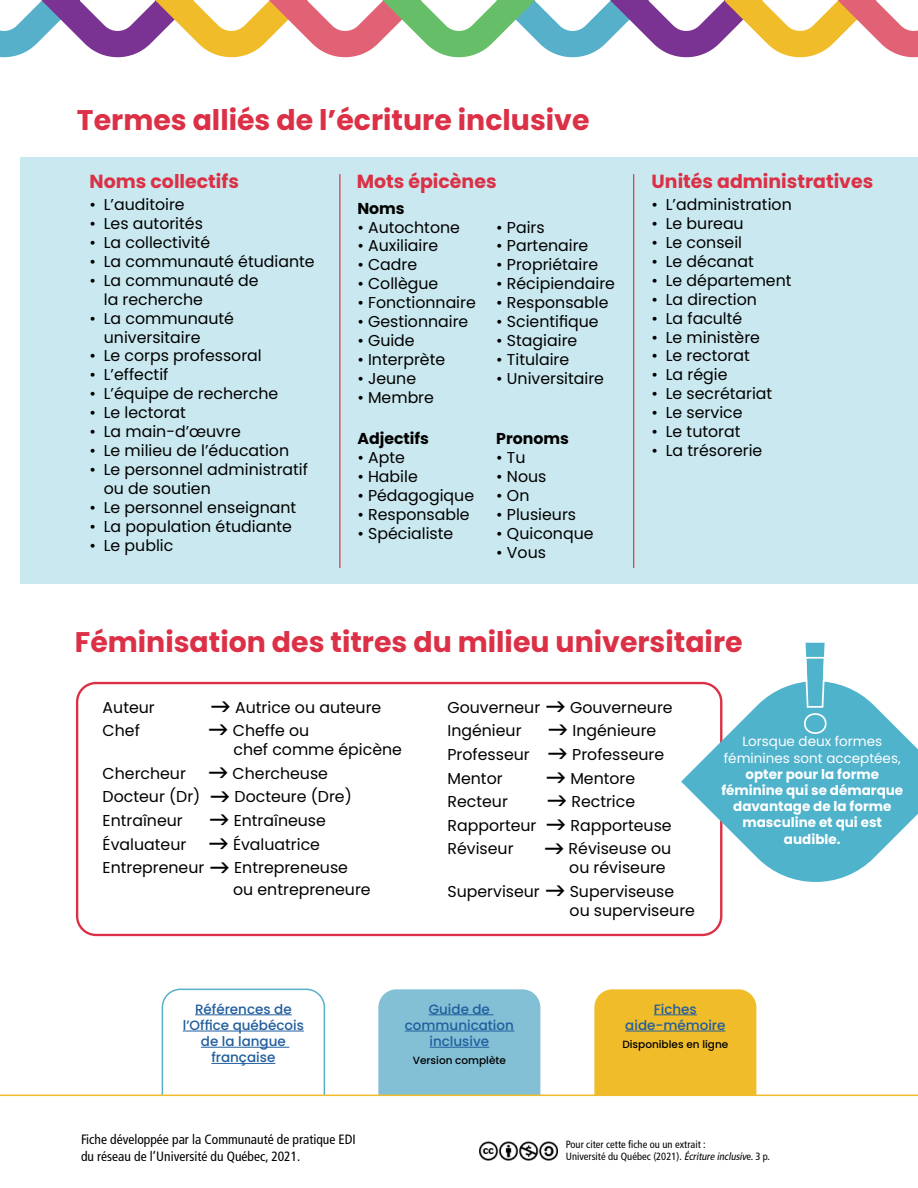
<style>
.page{position:relative;width:918px;height:1188px;background:#fff}
.page>*{position:absolute;margin:0;border:0;box-sizing:border-box;transform-origin:0 0}
.t1{font:700 28.35px "Poppins";color:#db3045}
.t2{font:700 18.9px "Poppins";color:#db3045}
.t3{font:15.75px/18.9px "Poppins";color:#000}
.t4{font:700 15.75px "Poppins";color:#000}
.t5{font:500 13.5px/16.2px "Poppins";color:#215e9e;text-align:center}
.t6{font:700 13.5px/16.2px "Poppins";color:#fff;text-align:center}
.t7{font:condensed 13.5px/16.5px "Frutiger LT Std";color:#000}
.t8{font:13.5px/16.2px "Poppins";color:#fff;text-align:center}
.t9{font:condensed 10.5px/12px "Frutiger LT Std";color:#000}
.t10{font:500 10.5px "Poppins";color:#000}
.s1{font-style:italic}
</style>
<div class="page">
<svg style="left:0;top:0;width:918px;height:58px"></svg>
<div style="left:20px;top:157px;width:898px;height:427px;background:#cae8ef"></div>
<div style="left:76px;top:682px;width:646px;height:254px;border:2px solid #db3045;border-radius:19px"></div>
<svg style="left:681px;top:681px;width:237px;height:209px;fill:#4fb3cc"></svg>
<svg style="left:803px;top:643px;width:24px;height:92px"></svg>
<hr style="left:339px;top:174px;width:1px;height:394px;background:#db3045">
<hr style="left:633px;top:174px;width:1px;height:394px;background:#db3045">
<div style="left:594px;top:989px;width:162px;height:136px;background:#f1bc29;border-radius:18px"></div>
<hr style="left:654px;top:1014px;width:43px;height:1px;background:#215e9e">
<hr style="left:625px;top:1031px;width:100px;height:1px;background:#215e9e">
<div style="left:378px;top:989px;width:162px;height:136px;background:#83c0d5;border-radius:18px"></div>
<div style="left:162px;top:989px;width:163px;height:137px;border:2px solid #56b0ca;border-radius:18px"></div>
<div style="left:0;top:1095px;width:918px;height:93px;background:#fff"></div>
<hr style="left:0;top:1095px;width:918px;height:1px;background:#f1bc29">
<hr style="left:195px;top:1014px;width:97px;height:1px;background:#215e9e">
<hr style="left:183px;top:1031px;width:121px;height:1px;background:#215e9e">
<hr style="left:201px;top:1047px;width:88px;height:1px;background:#215e9e">
<hr style="left:211px;top:1063px;width:64px;height:1px;background:#215e9e">
<hr style="left:429px;top:1014px;width:65px;height:1px;background:#215e9e">
<hr style="left:405px;top:1031px;width:109px;height:1px;background:#215e9e">
<hr style="left:430px;top:1047px;width:59px;height:1px;background:#215e9e">
<img style="left:480px;top:1142px;width:77px;height:18px">
<h1 class="t1" style="left:77px;top:104px;width:514px">Termes alliés de l’écriture inclusive</h1>
<p class="t2" style="left:90px;top:170px;width:151px">Noms collectifs</p>
<p class="t3" style="left:90px;top:195px;width:97px">• L’auditoire</p>
<p class="t3" style="left:90px;top:214px;width:115px">• Les autorités</p>
<p class="t3" style="left:90px;top:233px;width:122px">• La collectivité</p>
<p class="t3" style="left:90px;top:252px;width:227px">• La communauté étudiante</p>
<p class="t3" style="left:104px;top:271px;width:156px;text-indent:-14px">• La communauté de la recherche</p>
<p class="t3" style="left:104px;top:309px;width:132px;text-indent:-14px">• La communauté universitaire</p>
<p class="t3" style="left:90px;top:347px;width:174px">• Le corps professoral</p>
<p class="t3" style="left:90px;top:365px;width:80px">• L’effectif</p>
<p class="t3" style="left:90px;top:384px;width:190px">• L’équipe de recherche</p>
<p class="t3" style="left:90px;top:403px;width:98px">• Le lectorat</p>
<p class="t3" style="left:90px;top:422px;width:153px">• La main-d’œuvre</p>
<p class="t3" style="left:90px;top:441px;width:201px">• Le milieu de l’éducation</p>
<p class="t3" style="left:104px;top:460px;width:206px;text-indent:-14px">• Le personnel administratif ou de soutien</p>
<p class="t3" style="left:90px;top:498px;width:208px">• Le personnel enseignant</p>
<p class="t3" style="left:90px;top:517px;width:204px">• La population étudiante</p>
<p class="t3" style="left:90px;top:536px;width:85px">• Le public</p>
<p class="t2" style="left:357px;top:170px;width:141px">Mots épicènes</p>
<p class="t4" style="left:357px;top:199px;width:49px">Noms</p>
<p class="t3" style="left:357px;top:218px;width:104px">• Autochtone</p>
<p class="t3" style="left:357px;top:237px;width:82px">• Auxiliaire</p>
<p class="t3" style="left:357px;top:255px;width:61px">• Cadre</p>
<p class="t3" style="left:357px;top:274px;width:83px">• Collègue</p>
<p class="t3" style="left:357px;top:293px;width:120px">• Fonctionnaire</p>
<p class="t3" style="left:357px;top:312px;width:113px">• Gestionnaire</p>
<p class="t3" style="left:357px;top:331px;width:59px">• Guide</p>
<p class="t3" style="left:357px;top:350px;width:89px">• Interprète</p>
<p class="t3" style="left:357px;top:369px;width:60px">• Jeune</p>
<p class="t3" style="left:357px;top:388px;width:78px">• Membre</p>
<p class="t3" style="left:496px;top:218px;width:50px">• Pairs</p>
<p class="t3" style="left:496px;top:237px;width:94px">• Partenaire</p>
<p class="t3" style="left:496px;top:255px;width:103px">• Propriétaire</p>
<p class="t3" style="left:496px;top:274px;width:120px">• Récipiendaire</p>
<p class="t3" style="left:496px;top:293px;width:114px">• Responsable</p>
<p class="t3" style="left:496px;top:312px;width:104px">• Scientifique</p>
<p class="t3" style="left:496px;top:331px;width:83px">• Stagiaire</p>
<p class="t3" style="left:496px;top:350px;width:75px">• Titulaire</p>
<p class="t3" style="left:496px;top:369px;width:109px">• Universitaire</p>
<p class="t4" style="left:357px;top:430px;width:73px">Adjectifs</p>
<p class="t3" style="left:357px;top:448px;width:49px">• Apte</p>
<p class="t3" style="left:357px;top:467px;width:62px">• Habile</p>
<p class="t3" style="left:357px;top:486px;width:118px">• Pédagogique</p>
<p class="t3" style="left:357px;top:505px;width:114px">• Responsable</p>
<p class="t3" style="left:357px;top:524px;width:97px">• Spécialiste</p>
<p class="t4" style="left:496px;top:430px;width:74px">Pronoms</p>
<p class="t3" style="left:496px;top:448px;width:31px">• Tu</p>
<p class="t3" style="left:496px;top:467px;width:52px">• Nous</p>
<p class="t3" style="left:496px;top:486px;width:35px">• On</p>
<p class="t3" style="left:496px;top:505px;width:81px">• Plusieurs</p>
<p class="t3" style="left:496px;top:524px;width:99px">• Quiconque</p>
<p class="t3" style="left:496px;top:543px;width:51px">• Vous</p>
<p class="t2" style="left:652px;top:170px;width:223px">Unités administratives</p>
<p class="t3" style="left:652px;top:195px;width:142px">• L’administration</p>
<p class="t3" style="left:652px;top:214px;width:94px">• Le bureau</p>
<p class="t3" style="left:652px;top:233px;width:92px">• Le conseil</p>
<p class="t3" style="left:652px;top:252px;width:104px">• Le décanat</p>
<p class="t3" style="left:652px;top:271px;width:141px">• Le département</p>
<p class="t3" style="left:652px;top:290px;width:107px">• La direction</p>
<p class="t3" style="left:652px;top:309px;width:92px">• La faculté</p>
<p class="t3" style="left:652px;top:328px;width:110px">• Le ministère</p>
<p class="t3" style="left:652px;top:347px;width:100px">• Le rectorat</p>
<p class="t3" style="left:652px;top:365px;width:77px">• La régie</p>
<p class="t3" style="left:652px;top:384px;width:122px">• Le secrétariat</p>
<p class="t3" style="left:652px;top:403px;width:92px">• Le service</p>
<p class="t3" style="left:652px;top:422px;width:90px">• Le tutorat</p>
<p class="t3" style="left:652px;top:441px;width:112px">• La trésorerie</p>
<h1 class="t1" style="left:75px;top:625px;width:669px">Féminisation des titres du milieu universitaire</h1>
<p class="t3" style="left:103px;top:698px;width:54px">Auteur</p>
<p class="t3" style="left:235px;top:698px;width:148px">Autrice ou auteure</p>
<p class="t3" style="left:103px;top:721px;width:39px">Chef</p>
<p class="t3" style="left:233px;top:721px;width:171px">Cheffe ou<br>chef comme épicène</p>
<p class="t3" style="left:103px;top:764px;width:85px">Chercheur</p>
<p class="t3" style="left:233px;top:764px;width:97px">Chercheuse</p>
<p class="t3" style="left:103px;top:788px;width:99px">Docteur (Dr)</p>
<p class="t3" style="left:235px;top:788px;width:119px">Docteure (Dre)</p>
<p class="t3" style="left:103px;top:811px;width:82px">Entraîneur</p>
<p class="t3" style="left:234px;top:811px;width:94px">Entraîneuse</p>
<p class="t3" style="left:103px;top:835px;width:85px">Évaluateur</p>
<p class="t3" style="left:233px;top:835px;width:89px">Évaluatrice</p>
<p class="t3" style="left:103px;top:859px;width:103px">Entrepreneur</p>
<p class="t3" style="left:233px;top:857px;width:139px;line-height:22px">Entrepreneuse ou entrepreneure</p>
<p class="t3" style="left:448px;top:698px;width:94px">Gouverneur</p>
<p class="t3" style="left:570px;top:698px;width:104px">Gouverneure</p>
<p class="t3" style="left:448px;top:721px;width:76px">Ingénieur</p>
<p class="t3" style="left:573px;top:721px;width:85px">Ingénieure</p>
<p class="t3" style="left:448px;top:745px;width:84px">Professeur</p>
<p class="t3" style="left:572px;top:745px;width:94px">Professeure</p>
<p class="t3" style="left:448px;top:769px;width:57px">Mentor</p>
<p class="t3" style="left:570px;top:769px;width:66px">Mentore</p>
<p class="t3" style="left:448px;top:792px;width:62px">Recteur</p>
<p class="t3" style="left:571px;top:792px;width:65px">Rectrice</p>
<p class="t3" style="left:448px;top:816px;width:91px">Rapporteur</p>
<p class="t3" style="left:571px;top:816px;width:103px">Rapporteuse</p>
<p class="t3" style="left:448px;top:840px;width:68px">Réviseur</p>
<p class="t3" style="left:569px;top:840px;width:104px">Réviseuse ou ou réviseure</p>
<p class="t3" style="left:448px;top:882px;width:94px">Superviseur</p>
<p class="t3" style="left:570px;top:882px;width:127px">Superviseuse ou superviseure</p>
<p class="t8" style="left:724px;top:734px;width:178px">Lorsque deux formes féminines sont acceptées,</p>
<p class="t6" style="left:721px;top:766px;width:183px">opter pour la forme féminine qui se démarque davantage de la forme masculine et qui est audible.</p>
<p class="t5" style="left:183px;top:1001px;width:123px">Références de l’Office québécois de la langue française</p>
<p class="t5" style="left:405px;top:1001px;width:111px">Guide de communication inclusive</p>
<p class="t10" style="left:413px;top:1054px;width:95px">Version complète</p>
<p class="t5" style="left:625px;top:1001px;width:102px">Fiches aide-mémoire</p>
<p class="t10" style="left:622px;top:1038px;width:107px">Disponibles en ligne</p>
<p class="t7" style="left:81px;top:1131px;width:276px">Fiche développée par la Communauté de pratique EDI du réseau de l’Université du Québec, 2021.</p>
<p class="t9" style="left:566px;top:1139px;width:206px">Pour citer cette fiche ou un extrait :<br>Université du Québec (2021). <span class="s1">Écriture inclusiv</span>e. 3 p.</p>
</div>
